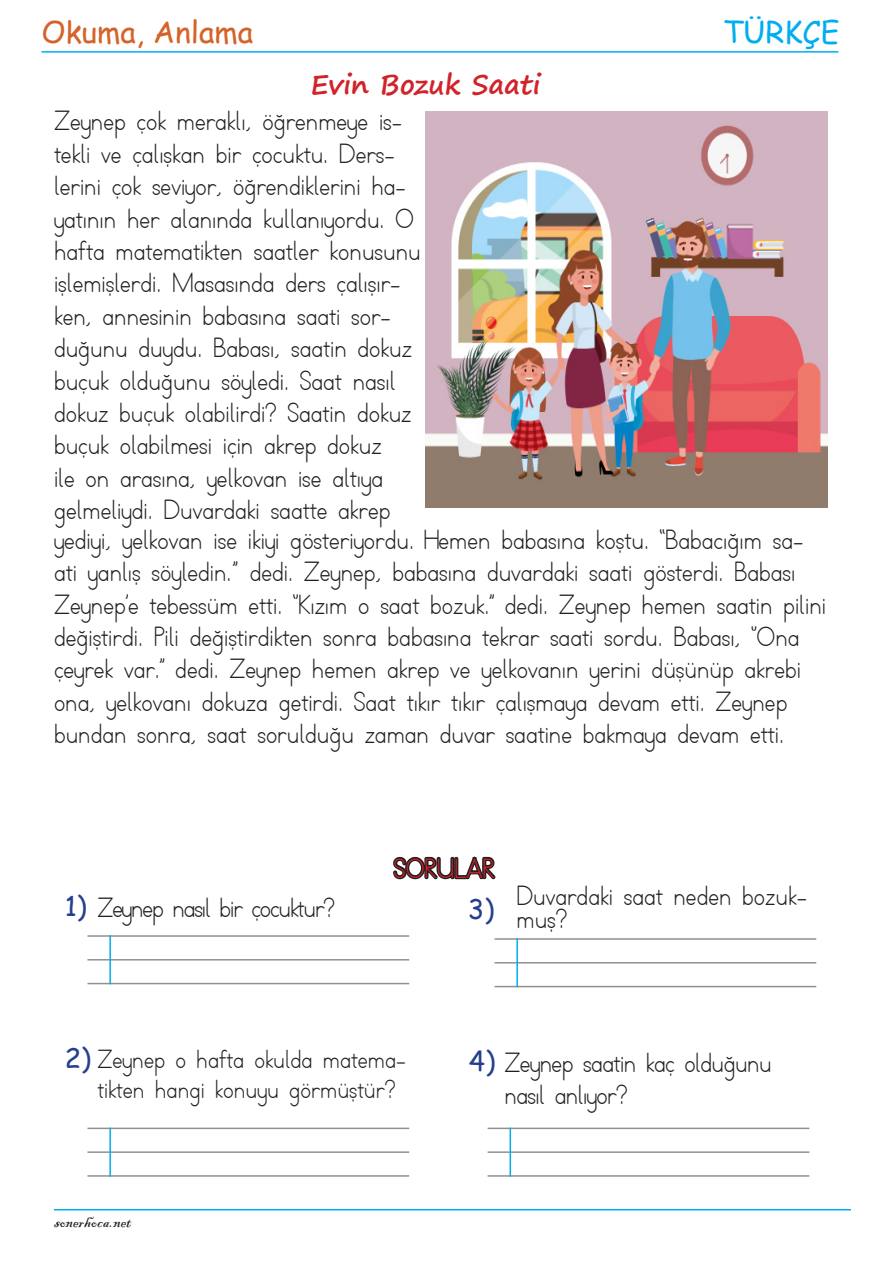
<style>
.page{position:relative;width:893px;height:1263px;background:#fff}
.page>*{position:absolute;margin:0;border:0;box-sizing:border-box;transform-origin:0 0}
.t1{font:30px "Comic Sans MS";color:#d56329}
.t2{font:30px "Comic Sans MS";color:#00aeef}
.t3{font:27px/32.4px "TTKB Dik Temel Abece";color:#231f20}
.t4{font:27px "TTKB Dik Temel Abece";letter-spacing:-.02em;color:#231f20}
.t5{font:27px "TTKB Dik Temel Abece";letter-spacing:-.04em;color:#231f20}
.t6{font:700 27px "Segoe Print";color:#d1232a}
.t7{font:27px "TTKB Dik Temel Abece";color:#d1232a}
.t8{font:27px "Comic Sans MS";color:#253f8e}
.t9{font:25.5px "TTKB Dik Temel Abece";color:#231f20}
.t10{font:18px "Blackadder ITC";color:#231f20}
.s1{font-family:"Comic Sans MS";color:#253f8e}
.s2{font-family:"Comic Sans MS";font-size:27px;color:#253f8e}
</style>
<div class="page">
<img style="left:425px;top:112px;width:402px;height:396px">
<hr style="left:41px;top:51px;width:797px;height:2px;background:#00aeef">
<hr style="left:87px;top:935px;width:322px;height:2px;background:#231f20">
<hr style="left:494px;top:938px;width:322px;height:2px;background:#231f20">
<hr style="left:87px;top:959px;width:322px;height:1px;background:#231f20">
<hr style="left:494px;top:962px;width:322px;height:1px;background:#231f20">
<hr style="left:87px;top:983px;width:322px;height:1px;background:#231f20">
<hr style="left:494px;top:986px;width:322px;height:1px;background:#231f20">
<hr style="left:109px;top:935px;width:2px;height:49px;background:#00aeef">
<hr style="left:516px;top:938px;width:2px;height:49px;background:#00aeef">
<hr style="left:87px;top:1127px;width:322px;height:2px;background:#231f20">
<hr style="left:87px;top:1151px;width:322px;height:2px;background:#231f20">
<hr style="left:87px;top:1175px;width:322px;height:2px;background:#231f20">
<hr style="left:109px;top:1127px;width:2px;height:50px;background:#00aeef">
<hr style="left:488px;top:1127px;width:321px;height:2px;background:#231f20">
<hr style="left:488px;top:1151px;width:321px;height:2px;background:#231f20">
<hr style="left:488px;top:1175px;width:321px;height:2px;background:#231f20">
<hr style="left:509px;top:1127px;width:2px;height:50px;background:#00aeef">
<svg style="left:393px;top:856px;width:103px;height:24px"></svg>
<hr style="left:54px;top:1209px;width:797px;height:1px;background:#00aeef">
<p class="t1" style="left:41px;top:10px;width:213px">Okuma, Anlama</p>
<p class="t2" style="left:723px;top:10px;width:118px">TÜRKÇE</p>
<p class="t6" style="left:310px;top:59px;width:232px">Evin Bozuk Saati</p>
<p class="t3" style="left:54px;top:106px;width:368px">Zeynep çok meraklı, öğrenmeye is&shy;tekli ve çalışkan bir çocuktu. Ders&shy;lerini çok seviyor, öğrendiklerini ha&shy;yatının her alanında kullanıyordu. O hafta matematikten saatler konusunu işlemişlerdi. Masasında ders çalışır&shy;ken, annesinin babasına saati sor&shy;duğunu duydu. Babası, saatin dokuz buçuk olduğunu söyledi. Saat nasıl dokuz buçuk olabilirdi? Saatin dokuz buçuk olabilmesi için akrep dokuz<br>ile on arasına, yelkovan ise altıya gelmeliydi. Duvardaki saatte akrep</p>
<p class="t3" style="left:54px;top:524px;width:773px">yediyi, yelkovan ise ikiyi gösteriyordu. Hemen babasına koştu. ‘‘Babacığım sa&shy;ati yanlış söyledin.” dedi. Zeynep, babasına duvardaki saati gösterdi. Babası Zeynep’e tebessüm etti. ‘’Kızım o saat bozuk.’’ dedi. Zeynep hemen saatin pilini değiştirdi. Pili değiştirdikten sonra babasına tekrar saati sordu. Babası, ‘’Ona çeyrek var.’’ dedi. Zeynep hemen akrep ve yelkovanın yerini düşünüp akrebi ona, yelkovanı dokuza getirdi. Saat tıkır tıkır çalışmaya devam etti. Zeynep bundan sonra, saat sorulduğu zaman duvar saatine bakmaya devam etti.</p>
<p class="t7" style="left:394px;top:852px;width:102px">SORULAR</p>
<p class="t5" style="left:65px;top:891px;width:272px"><span class="s1">1)</span> Zeynep nasıl bir çocuktur?</p>
<p class="t8" style="left:468px;top:889px;width:28px">3)</p>
<p class="t3" style="left:516px;top:885px;width:292px;line-height:22.5px">Duvardaki saat neden bozuk&shy;muş?</p>
<p class="t9" style="left:65px;top:1043px;width:343px"><span class="s2">2)</span> Zeynep o hafta okulda matema-</p>
<p class="t4" style="left:469px;top:1046px;width:304px"><span class="s1">4)</span> Zeynep saatin kaç olduğunu</p>
<p class="t9" style="left:97px;top:1073px;width:300px">tikten hangi konuyu görmüştür?</p>
<p class="t4" style="left:504px;top:1078px;width:125px">nasıl anlıyor?</p>
<p class="t10" style="left:54px;top:1210px;width:79px">sonerhoca.net</p>
</div>
